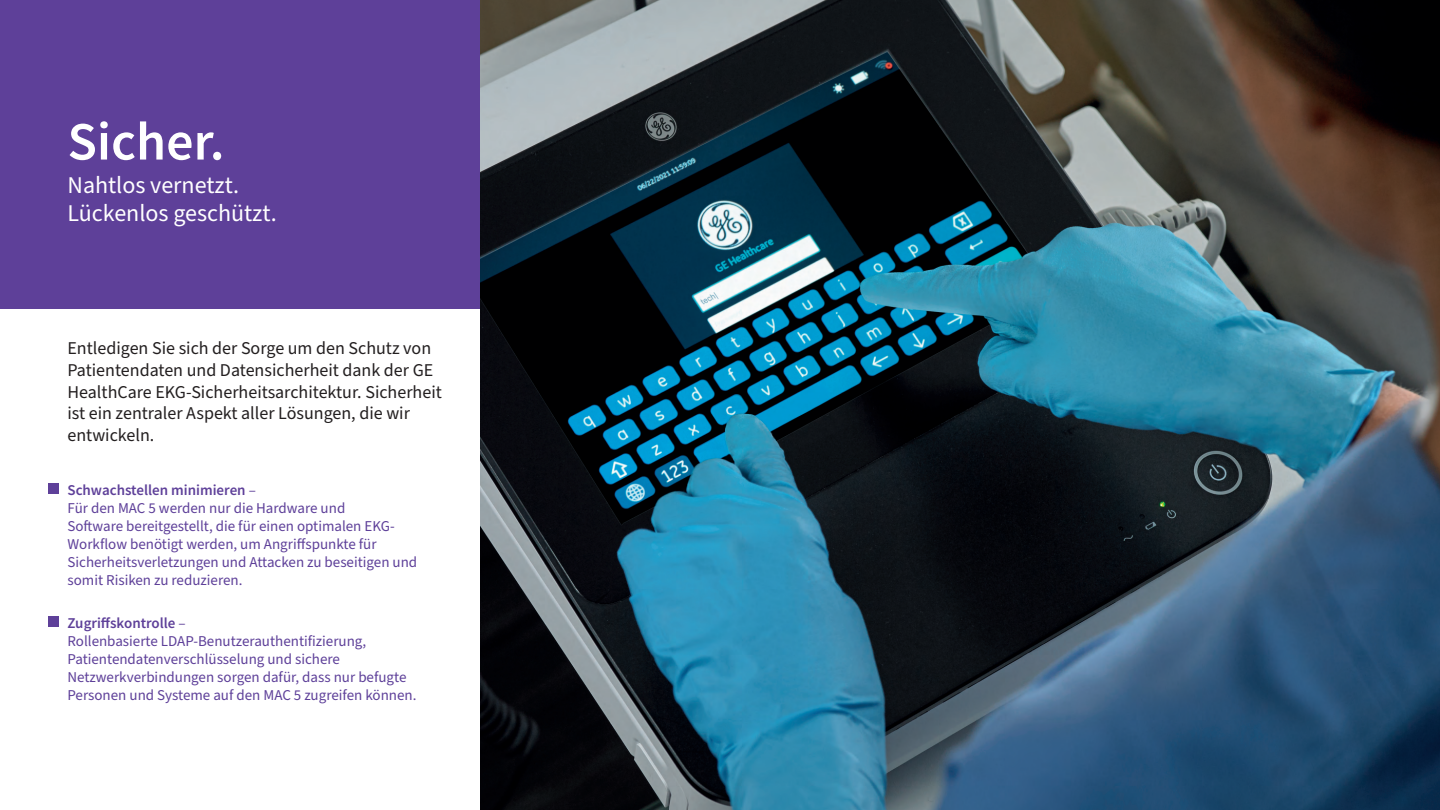
<style>
.page{position:relative;width:1440px;height:810px;background:#fff}
.page>*{position:absolute;margin:0;border:0;box-sizing:border-box;transform-origin:0 0}
.t1{font:600 54px "Source Sans Pro";color:#fff}
.t2{font:24px/28.8px "Source Sans Pro";color:#fff}
.t3{font:18px/21.6px "Source Sans Pro";color:#231f20}
.t4{font:15px/18px "Source Sans Pro";color:#5e4099}
.s1{font-weight:600}
</style>
<div class="page">
<div style="left:0;top:0;width:481px;height:309px;background:#5e4099"></div>
<img style="left:481px;top:0;width:959px;height:810px">
<div style="left:48px;top:483px;width:11px;height:11px;background:#5e4099"></div>
<div style="left:48px;top:616px;width:11px;height:11px;background:#5e4099"></div>
<h1 class="t1" style="left:68px;top:106px;width:159px">Sicher.</h1>
<h2 class="t2" style="left:68px;top:171px;width:211px">Nahtlos vernetzt.<br>Lückenlos geschützt.</h2>
<p class="t3" style="left:68px;top:338px;width:376px">Entledigen Sie sich der Sorge um den Schutz von Patientendaten und Datensicherheit dank der GE HealthCare EKG-Sicherheitsarchitektur. Sicherheit ist ein zentraler Aspekt aller Lösungen, die wir entwickeln.</p>
<p class="t4" style="left:68px;top:481px;width:351px"><span class="s1">Schwachstellen minimieren</span> –<br>Für den MAC 5 werden nur die Hardware und<br>Software bereitgestellt, die für einen optimalen EKG-Workflow benötigt werden, um Angriffspunkte für Sicherheitsverletzungen und Attacken zu beseitigen und somit Risiken zu reduzieren.</p>
<p class="t4" style="left:67px;top:614px;width:351px"><span class="s1">Zugriffskontrolle</span> –<br>Rollenbasierte LDAP-Benutzerauthentifizierung, Patientendatenverschlüsselung und sichere Netzwerkverbindungen sorgen dafür, dass nur befugte Personen und Systeme auf den MAC 5 zugreifen können.</p>
</div>
